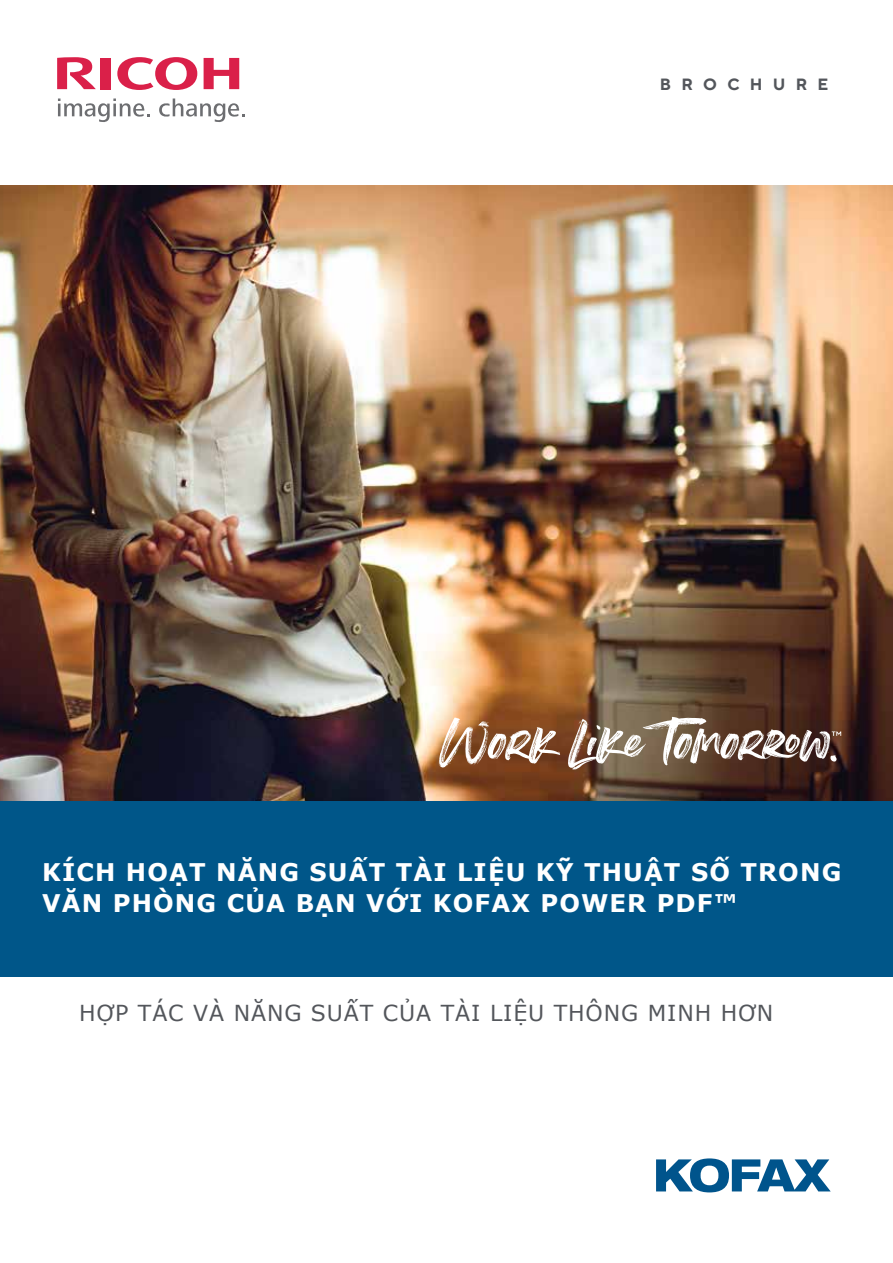
<style>
.page{position:relative;width:893px;height:1263px;background:#fff}
.page>*{position:absolute;margin:0;border:0;box-sizing:border-box;transform-origin:0 0}
.t1{font:700 24.3px/31.2px "Verdana";letter-spacing:.045em;color:#fff}
.t2{font:22.05px "Verdana";letter-spacing:.04em;color:#53565b}
.t3{font:700 16.35px "TT Norms Pro";letter-spacing:.63em;color:#53565b}
</style>
<div class="page">
<img style="left:0;top:185px;width:893px;height:616px">
<div style="left:0;top:801px;width:893px;height:175px;background:#005689"></div>
<svg style="left:438px;top:718px;width:122px;height:50px"></svg>
<svg style="left:568px;top:717px;width:273px;height:53px"></svg>
<svg style="left:656px;top:1158px;width:175px;height:34px"></svg>
<svg style="left:117px;top:57px;width:80px;height:33px"></svg>
<svg style="left:204px;top:58px;width:35px;height:31px"></svg>
<div style="left:101px;top:58px;width:10px;height:31px;background:#da2049"></div>
<svg style="left:57px;top:57px;width:39px;height:32px"></svg>
<svg style="left:58px;top:98px;width:92px;height:24px"></svg>
<svg style="left:159px;top:98px;width:86px;height:24px"></svg>
<p class="t3" style="left:660px;top:73px;width:170px">BROCHURE</p>
<p class="t1" style="left:42px;top:856px;width:801px">KÍCH HOẠT NĂNG SUẤT TÀI LIỆU KỸ THUẬT SỐ TRONG<br>VĂN PHÒNG CỦA BẠN VỚI KOFAX POWER PDF™</p>
<p class="t2" style="left:79px;top:997px;width:696px">HỢP TÁC VÀ NĂNG SUẤT CỦA TÀI LIỆU THÔNG MINH HƠN</p>
</div>
